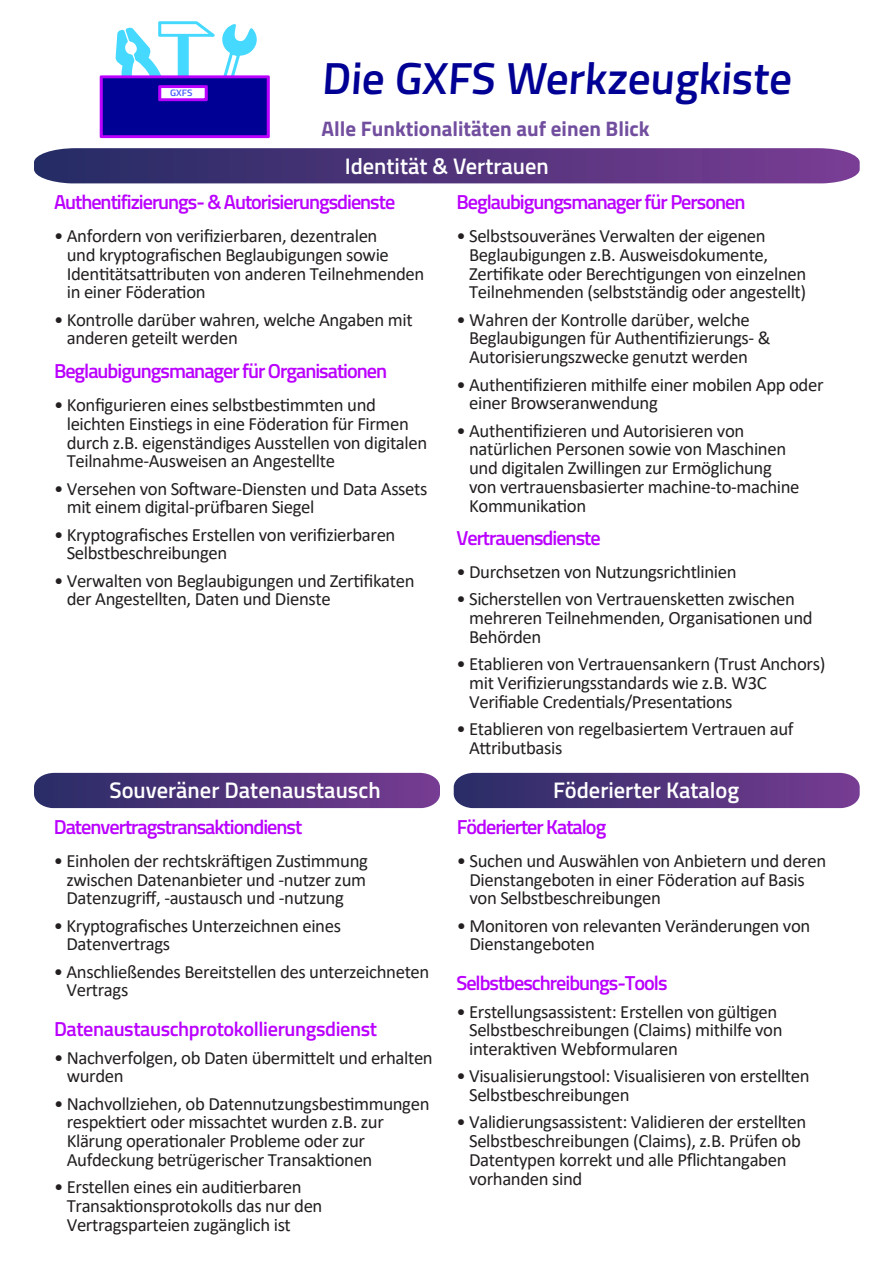
<style>
.page{position:relative;width:893px;height:1263px;background:#fff}
.page>*{position:absolute;margin:0;border:0;box-sizing:border-box;transform-origin:0 0}
.t1{font:600 45px "Titillium Web";color:#000094}
.t2{font:600 22.5px "Titillium Web";color:#fff}
.t3{font:700 21px "Titillium Web";color:#724e9f}
.t4{font:600 20.25px "Titillium Web";letter-spacing:-.05em;color:#ba00ff}
.t5{font:600 20.25px "Titillium Web";letter-spacing:-.02em;color:#ba00ff}
.t6{font:18.75px/18.8px "Calibri";letter-spacing:-.02em;color:#231f20}
.t7{font:600 9.3px "Titillium Web";color:#4559ff;scale:1.06 1}
</style>
<div class="page">
<svg style="left:34px;top:148px;width:826px;height:35px;background:#53387e"></svg>
<svg style="left:100px;top:21px;width:170px;height:117px"></svg>
<svg style="left:34px;top:773px;width:406px;height:35px;background:#53377d"></svg>
<svg style="left:454px;top:773px;width:406px;height:35px;background:#53377d"></svg>
<p class="t7" style="left:170px;top:86px;width:23px">GXFS</p>
<h1 class="t1" style="left:322px;top:44px;width:476px">Die GXFS Werkzeugkiste</h1>
<p class="t3" style="left:322px;top:113px;width:330px">Alle Funktionalitäten auf einen Blick</p>
<p class="t2" style="left:345px;top:149px;width:206px">Identität &amp; Vertrauen</p>
<p class="t4" style="left:54px;top:187px;width:343px">Authentifizierungs- &amp; Autorisierungsdienste</p>
<p class="t6" style="left:67px;top:226px;width:359px;text-indent:-13px">• Anfordern von verifizierbaren, dezentralen<br>und kryptografischen Beglaubigungen sowie Identitätsattributen von anderen Teilnehmenden in einer Föderation</p>
<p class="t6" style="left:67px;top:310px;width:347px;text-indent:-13px">• Kontrolle darüber wahren, welche Angaben mit anderen geteilt werden</p>
<p class="t4" style="left:54px;top:356px;width:335px">Beglaubigungsmanager für Organisationen</p>
<p class="t6" style="left:67px;top:395px;width:362px;text-indent:-13px">• Konfigurieren eines selbstbestimmten und leichten Einstiegs in eine Föderation für Firmen durch z.B. eigenständiges Ausstellen von digitalen Teilnahme-Ausweisen an Angestellte</p>
<p class="t6" style="left:67px;top:479px;width:362px;text-indent:-13px">• Versehen von Software-Diensten und Data Assets mit einem digital-prüfbaren Siegel</p>
<p class="t6" style="left:67px;top:525px;width:330px;text-indent:-13px">• Kryptografisches Erstellen von verifizierbaren<br>Selbstbeschreibungen</p>
<p class="t6" style="left:67px;top:571px;width:349px;text-indent:-13px">• Verwalten von Beglaubigungen und Zertifikaten der Angestellten, Daten und Dienste</p>
<p class="t4" style="left:456px;top:187px;width:291px">Beglaubigungsmanager für Personen</p>
<p class="t6" style="left:469px;top:226px;width:339px;text-indent:-13px">• Selbstsouveränes Verwalten der eigenen Beglaubigungen z.B. Ausweisdokumente, Zertifikate oder Berechtigungen von einzelnen Teilnehmenden (selbstständig oder angestellt)</p>
<p class="t6" style="left:469px;top:310px;width:303px;text-indent:-13px">• Wahren der Kontrolle darüber, welche<br>Beglaubigungen für Authentifizierungs- &amp;<br>Autorisierungszwecke genutzt werden</p>
<p class="t6" style="left:469px;top:374px;width:356px;text-indent:-13px">• Authentifizieren mithilfe einer mobilen App oder einer Browseranwendung</p>
<p class="t6" style="left:469px;top:420px;width:332px;text-indent:-13px">• Authentifizieren und Autorisieren von natürlichen Personen sowie von Maschinen und digitalen Zwillingen zur Ermöglichung von vertrauensbasierter machine-to-machine Kommunikation</p>
<p class="t4" style="left:456px;top:523px;width:146px">Vertrauensdienste</p>
<p class="t6" style="left:456px;top:562px;width:282px">• Durchsetzen von Nutzungsrichtlinien</p>
<p class="t6" style="left:469px;top:589px;width:345px;text-indent:-13px">• Sicherstellen von Vertrauensketten zwischen mehreren Teilnehmenden, Organisationen und<br>Behörden</p>
<p class="t6" style="left:469px;top:654px;width:358px;text-indent:-13px">• Etablieren von Vertrauensankern (Trust Anchors) mit Verifizierungsstandards wie z.B. W3C<br>Verifiable Credentials/Presentations</p>
<p class="t6" style="left:469px;top:719px;width:326px;text-indent:-13px">• Etablieren von regelbasiertem Vertrauen auf<br>Attributbasis</p>
<p class="t2" style="left:109px;top:773px;width:273px">Souveräner Datenaustausch</p>
<p class="t2" style="left:553px;top:773px;width:188px">Föderierter Katalog</p>
<p class="t4" style="left:54px;top:811px;width:250px">Datenvertragstransaktiondienst</p>
<p class="t6" style="left:66px;top:851px;width:303px;text-align:justify;text-indent:-13px">• Einholen der rechtskräftigen Zustimmung zwischen Datenanbieter und -nutzer zum Datenzugriff, -austausch und -nutzung</p>
<p class="t6" style="left:66px;top:915px;width:276px;text-indent:-13px">• Kryptografisches Unterzeichnen eines<br>Datenvertrags</p>
<p class="t6" style="left:66px;top:961px;width:364px;text-indent:-13px">• Anschließendes Bereitstellen des unterzeichneten<br>Vertrags</p>
<p class="t5" style="left:54px;top:1014px;width:324px">Datenaustauschprotokollierungsdienst</p>
<p class="t6" style="left:67px;top:1047px;width:368px;text-indent:-13px">• Nachverfolgen, ob Daten übermittelt und erhalten wurden</p>
<p class="t6" style="left:67px;top:1093px;width:364px;text-indent:-13px">• Nachvollziehen, ob Datennutzungsbestimmungen respektiert oder missachtet wurden z.B. zur Klärung operationaler Probleme oder zur Aufdeckung betrügerischer Transaktionen</p>
<p class="t6" style="left:67px;top:1177px;width:257px;text-indent:-13px">• Erstellen eines ein auditierbaren<br>Transaktionsprotokolls das nur den<br>Vertragsparteien zugänglich ist</p>
<p class="t4" style="left:457px;top:811px;width:151px">Föderierter Katalog</p>
<p class="t6" style="left:469px;top:851px;width:358px;text-indent:-13px">• Suchen und Auswählen von Anbietern und deren<br>Dienstangeboten in einer Föderation auf Basis von Selbstbeschreibungen</p>
<p class="t6" style="left:469px;top:915px;width:342px;text-indent:-13px">• Monitoren von relevanten Veränderungen von<br>Dienstangeboten</p>
<p class="t4" style="left:456px;top:968px;width:213px">Selbstbeschreibungs-Tools</p>
<p class="t6" style="left:469px;top:1001px;width:315px;text-indent:-13px">• Erstellungsassistent: Erstellen von gültigen<br>Selbstbeschreibungen (Claims) mithilfe von interaktiven Webformularen</p>
<p class="t6" style="left:469px;top:1066px;width:342px;text-indent:-13px">• Visualisierungstool: Visualisieren von erstellten<br>Selbstbeschreibungen</p>
<p class="t6" style="left:469px;top:1112px;width:339px;text-indent:-13px">• Validierungsassistent: Validieren der erstellten Selbstbeschreibungen (Claims), z.B. Prüfen ob Datentypen korrekt und alle Pflichtangaben vorhanden sind</p>
</div>
